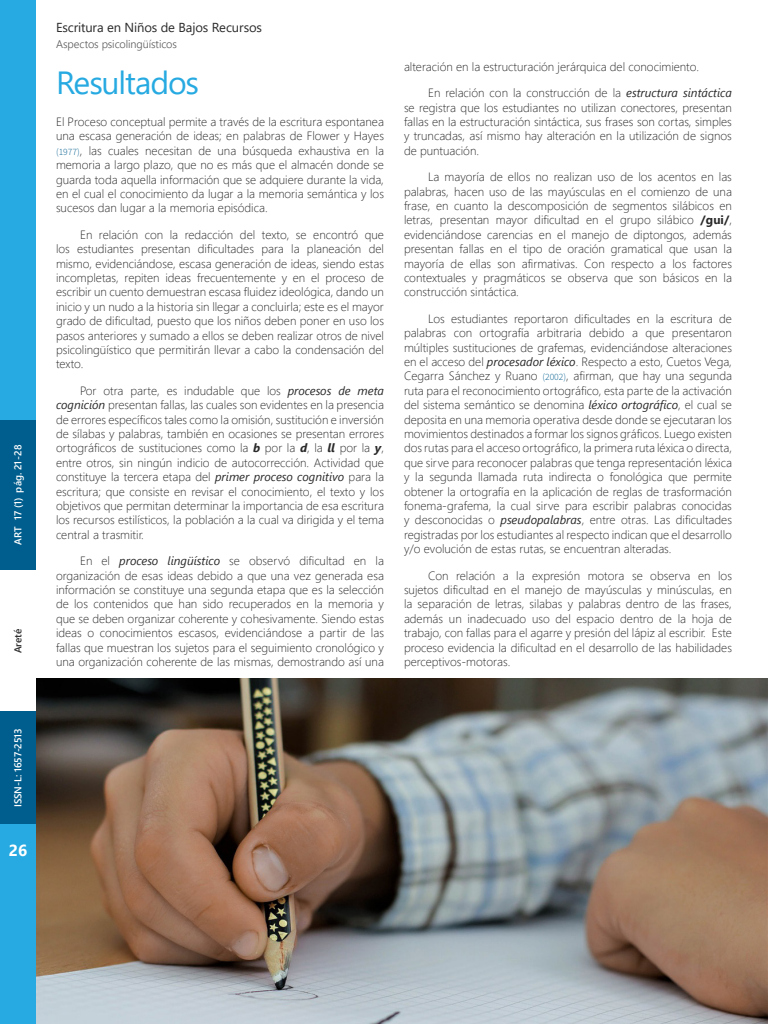
<style>
.page{position:relative;width:768px;height:1024px;background:#fff}
.page>*{position:absolute;margin:0;border:0;box-sizing:border-box;transform-origin:0 0}
.Heading_1{font:32px "Segoe UI";letter-spacing:-.04em;color:#27aae1}
.t1{font:700 16px "Segoe UI";color:#fff}
.t2{font:13px "Segoe UI";letter-spacing:-.01em;color:#2a2a2a}
.Normal_Primero{font:300 12px/14.4px "Segoe UI";color:#2a2a2a;text-align:justify}
.t3{font:300 11.1px "Segoe UI";letter-spacing:-.01em;color:#5a5a5a}
.t4{font:600 10px "Segoe UI";letter-spacing:-.015em;color:#fff}
.t5{font:600 10px "Segoe UI";letter-spacing:.005em;color:#2a2a2a}
.s1{font-family:"Source Sans Pro";font-size:9.6px;color:#005e8e}
.s2{font-weight:400;font-style:italic}
.s3{font-weight:700;font-style:italic}
.s4{font-weight:700}
</style>
<div class="page">
<img style="left:36px;top:678px;width:732px;height:346px">
<div style="left:0;top:712px;width:36px;height:312px;background:#27aae1"></div>
<div style="left:0;top:0;width:36px;height:570px;background:#27aae1"></div>
<div style="left:0;top:712px;width:36px;height:112px;background:#005e8e"></div>
<div style="left:0;top:420px;width:36px;height:150px;background:#005e8e"></div>
<p class="t4" style="left:9px;top:545px;width:102px;rotate:-90deg">ART 17 (1) pág. 21 -28</p>
<p class="t5" style="left:9px;top:653px;width:26px;rotate:-90deg">Areté</p>
<p class="t4" style="left:9px;top:807px;width:80px;rotate:-90deg">ISSN-L: 1657-2513</p>
<h2 class="t1" style="left:9px;top:836px;width:20px">26</h2>
<p class="t2" style="left:56px;top:16px;width:208px">Escritura en Niños de Bajos Recursos</p>
<p class="t3" style="left:56px;top:34px;width:123px">Aspectos psicolingüísticos</p>
<p class="Heading_1" style="left:56px;top:52px;width:145px">Resultados</p>
<p class="Normal_Primero" style="left:56px;top:113px;width:330px">El Proceso conceptual permite a través de la escritura espontanea una escasa generación de ideas; en palabras de Flower y Hayes <span class="s1">(1977)</span>, las cuales necesitan de una búsqueda exhaustiva en la memoria a largo plazo, que no es más que el almacén donde se guarda toda aquella información que se adquiere durante la vida, en el cual el conocimiento da lugar a la memoria semántica y los sucesos dan lugar a la memoria episódica.</p>
<p class="Normal_Primero" style="left:56px;top:226px;width:330px;text-indent:24px">En relación con la redacción del texto, se encontró que los estudiantes presentan dificultades para la planeación del mismo, evidenciándose, escasa generación de ideas, siendo estas incompletas, repiten ideas frecuentemente y en el proceso de escribir un cuento demuestran escasa fluidez ideológica, dando un inicio y un nudo a la historia sin llegar a concluirla; este es el mayor grado de dificultad, puesto que los niños deben poner en uso los pasos anteriores y sumado a ellos se deben realizar otros de nivel psicolingüístico que permitirán llevar a cabo la condensación del texto.</p>
<p class="Normal_Primero" style="left:56px;top:382px;width:330px;text-indent:24px">Por otra parte, es indudable que los <span class="s2">procesos de meta cognición</span> presentan fallas, las cuales son evidentes en la presencia de errores específicos tales como la omisión, sustitución e inversión de sílabas y palabras, también en ocasiones se presentan errores ortográficos de sustituciones como la <span class="s3">b</span> por la <span class="s3">d</span>, la <span class="s3">ll</span> por la <span class="s3">y</span>, entre otros, sin ningún indicio de autocorrección. Actividad que constituye la tercera etapa del <span class="s2">primer proceso cognitivo</span> para la escritura; que consiste en revisar el conocimiento, el texto y los objetivos que permitan determinar la importancia de esa escritura los recursos estilísticos, la población a la cual va dirigida y el tema central a trasmitir.</p>
<p class="Normal_Primero" style="left:56px;top:553px;width:330px;text-indent:24px">En el <span class="s2">proceso lingüístico</span> se observó dificultad en la organización de esas ideas debido a que una vez generada esa información se constituye una segunda etapa que es la selección de los contenidos que han sido recuperados en la memoria y que se deben organizar coherente y cohesivamente. Siendo estas ideas o conocimientos escasos, evidenciándose a partir de las fallas que muestran los sujetos para el seguimiento cronológico y una organización coherente de las mismas, demostrando así una</p>
<p class="Normal_Primero" style="left:404px;top:58px;width:297px">alteración en la estructuración jerárquica del conocimiento.</p>
<p class="Normal_Primero" style="left:404px;top:85px;width:330px;text-indent:24px">En relación con la construcción de la <span class="s2">estructura sintáctica </span>se registra que los estudiantes no utilizan conectores, presentan fallas en la estructuración sintáctica, sus frases son cortas, simples y truncadas, así mismo hay alteración en la utilización de signos de puntuación.</p>
<p class="Normal_Primero" style="left:404px;top:169px;width:330px;text-indent:24px">La mayoría de ellos no realizan uso de los acentos en las palabras, hacen uso de las mayúsculas en el comienzo de una frase, en cuanto la descomposición de segmentos silábicos en letras, presentan mayor dificultad en el grupo silábico <span class="s4">/gui/</span>, evidenciándose carencias en el manejo de diptongos, además presentan fallas en el tipo de oración gramatical que usan la mayoría de ellas son afirmativas. Con respecto a los factores contextuales y pragmáticos se observa que son básicos en la construcción sintáctica.</p>
<p class="Normal_Primero" style="left:404px;top:310px;width:330px;text-indent:24px">Los estudiantes reportaron dificultades en la escritura de palabras con ortografía arbitraria debido a que presentaron múltiples sustituciones de grafemas, evidenciándose alteraciones en el acceso del <span class="s2">procesador léxico</span>. Respecto a esto, Cuetos Vega, Cegarra Sánchez y Ruano <span class="s1">(2002)</span>, afirman, que hay una segunda ruta para el reconocimiento ortográfico, esta parte de la activación del sistema semántico se denomina <span class="s2">léxico ortográfico</span>, el cual se deposita en una memoria operativa desde donde se ejecutaran los movimientos destinados a formar los signos gráficos. Luego existen dos rutas para el acceso ortográfico, la primera ruta léxica o directa, que sirve para reconocer palabras que tenga representación léxica y la segunda llamada ruta indirecta o fonológica que permite obtener la ortografía en la aplicación de reglas de trasformación fonema-grafema, la cual sirve para escribir palabras conocidas y desconocidas o <span class="s2">pseudopalabras</span>, entre otras. Las dificultades registradas por los estudiantes al respecto indican que el desarrollo y/o evolución de estas rutas, se encuentran alteradas.</p>
<p class="Normal_Primero" style="left:404px;top:567px;width:330px;text-indent:24px">Con relación a la expresión motora se observa en los sujetos dificultad en el manejo de mayúsculas y minúsculas, en la separación de letras, silabas y palabras dentro de las frases, además un inadecuado uso del espacio dentro de la hoja de trabajo, con fallas para el agarre y presión del lápiz al escribir. Este proceso evidencia la dificultad en el desarrollo de las habilidades perceptivos-motoras.</p>
</div>
